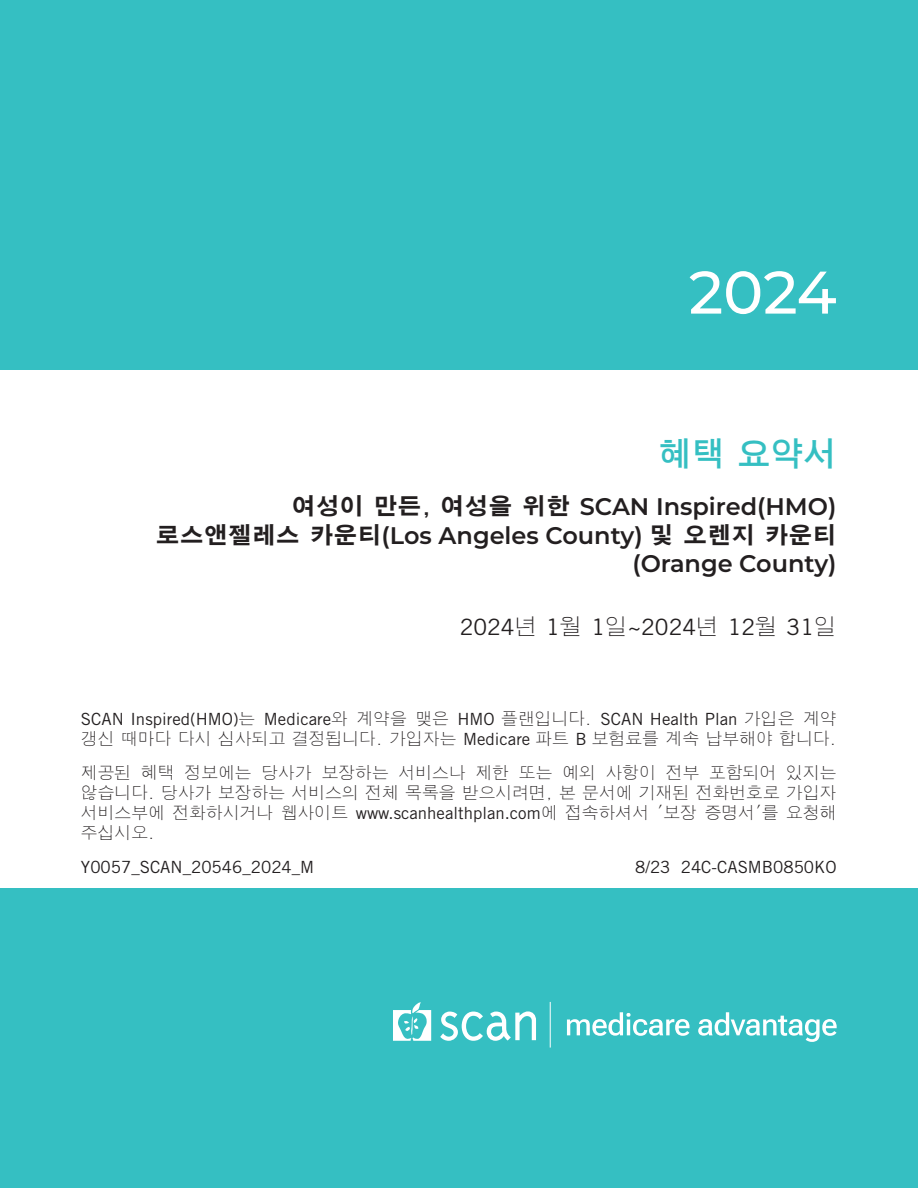
<style>
.page{position:relative;width:918px;height:1188px;background:#35bfc2}
.page>*{position:absolute;margin:0;border:0;box-sizing:border-box;transform-origin:0 0}
.t1{font:500 60px "Montserrat";color:#fff}
.t2{font:600 33px "SM Gothic Std";color:#35bfc2}
.t3{font:600 24px/28.8px "Montserrat";color:#231f20;text-align:right}
.t4{font:22.5px "Trade Gothic LT Std";color:#231f20}
.t5{font:300 16.8px/20.1px "SM Gothic Std";color:#231f20}
.t6{font:16.8px "Trade Gothic LT Std";color:#231f20}
.s1{font-family:"SM Gothic Std";font-weight:700}
.s2{font-family:"SM Gothic Std";font-weight:300}
.s3{font-family:"Trade Gothic LT Std";font-weight:400}
</style>
<div class="page">
<div style="left:0;top:371px;width:918px;height:517px;background:#fff"></div>
<hr style="left:550px;top:1002px;width:1px;height:46px;background:#fff">
<svg style="left:440px;top:1011px;width:96px;height:30px"></svg>
<svg style="left:393px;top:1002px;width:38px;height:39px"></svg>
<svg style="left:567px;top:1012px;width:123px;height:24px"></svg>
<svg style="left:698px;top:1012px;width:139px;height:30px"></svg>
<p class="t1" style="left:689px;top:252px;width:149px">2024</p>
<p class="t2" style="left:658px;top:437px;width:180px">혜택 요약서</p>
<p class="t3" style="left:292px;top:491px;width:546px"><span class="s1">여성이 만든, 여성을 위한</span> SCAN Inspired(HMO)</p>
<p class="t3" style="left:156px;top:520px;width:682px"><span class="s1">로스앤젤레스 카운티</span>(Los Angeles County) <span class="s1">및 오렌지 카운티 </span>(Orange County)</p>
<p class="t4" style="left:460px;top:614px;width:378px">2024<span class="s2">년</span> 1<span class="s2">월</span> 1<span class="s2">일</span>~2024<span class="s2">년</span> 12<span class="s2">월</span> 31<span class="s2">일</span></p>
<p class="t5" style="left:81px;top:710px;width:757px"><span class="s3">SCAN Inspired(HMO)</span>는 <span class="s3">Medicare</span>와 계약을 맺은 <span class="s3">HMO</span> 플랜입니다. <span class="s3">SCAN Health Plan</span> 가입은 계약 갱신 때마다 다시 심사되고 결정됩니다. 가입자는 <span class="s3">Medicare</span> 파트 <span class="s3">B</span> 보험료를 계속 납부해야 합니다.</p>
<p class="t5" style="left:81px;top:764px;width:757px;text-align:justify">제공된 혜택 정보에는 당사가 보장하는 서비스나 제한 또는 예외 사항이 전부 포함되어 있지는 않습니다. 당사가 보장하는 서비스의 전체 목록을 받으시려면, 본 문서에 기재된 전화번호로 가입자 서비스부에 전화하시거나 웹사이트 <span class="s3">www.scanhealthplan.com</span>에 접속하셔서 '보장 증명서'를 요청해 주십시오.</p>
<p class="t6" style="left:81px;top:857px;width:235px">Y0057_SCAN_20546_2024_M</p>
<p class="t6" style="left:635px;top:857px;width:203px">8/23 24C-CASMB0850KO</p>
</div>
